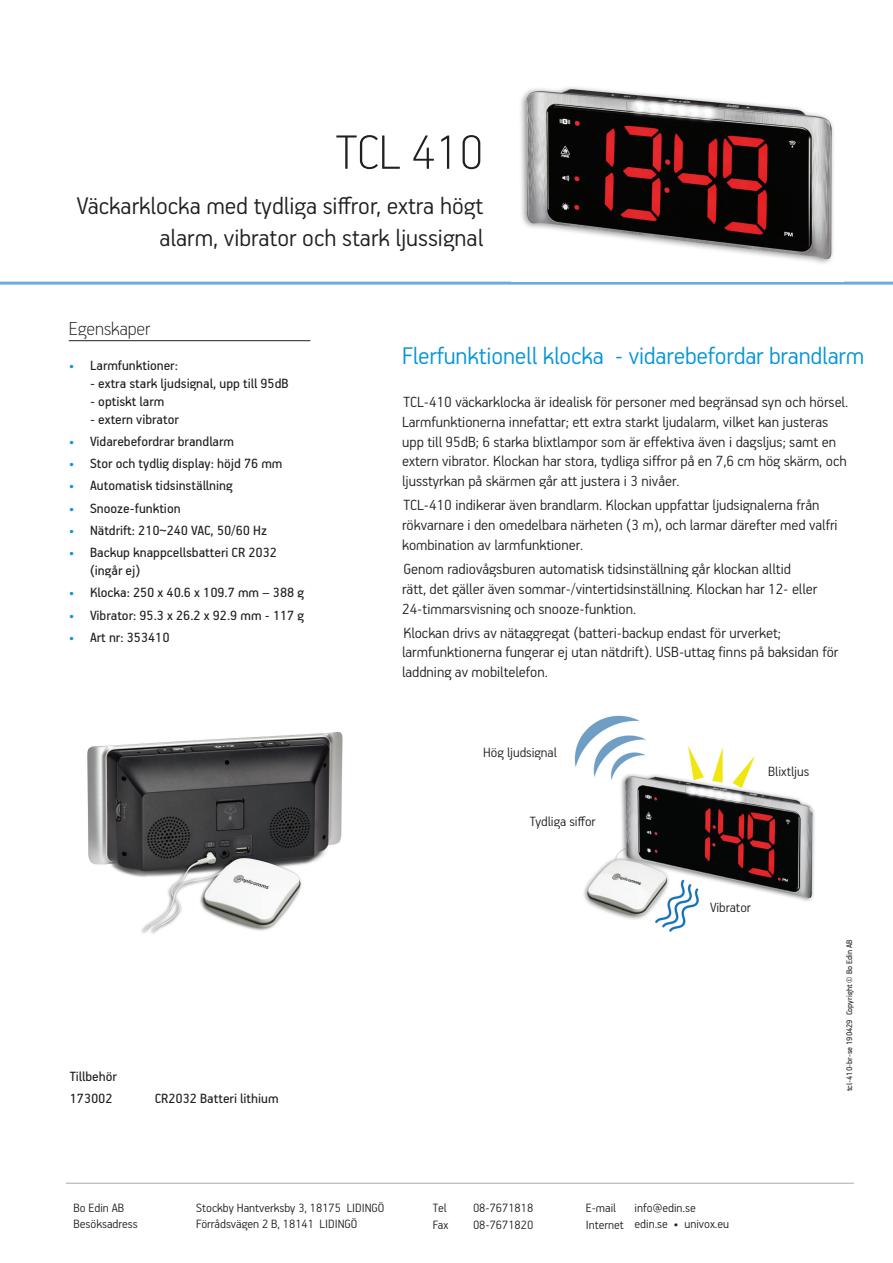
<style>
.page{position:relative;width:893px;height:1263px;background:#fff}
.page>*{position:absolute;margin:0;border:0;box-sizing:border-box;transform-origin:0 0}
.t1{font:100 54px "PF Handbook Pro";color:#231f20}
.t2{font:300 27px/32.4px "PF Handbook Pro";color:#231f20;text-align:right}
.t3{font:300 27px "PF Handbook Pro";letter-spacing:-.005em;color:#0696d7}
.t4{font:100 21px "PF Handbook Pro";color:#231f20}
.t5{font:300 16.5px/19.8px "PF Handbook Pro";color:#231f20}
.t6{font:15px/18px "PF Handbook Pro";color:#231f20}
.t7{font:300 15px "PF Handbook Pro";color:#231f20}
.t8{font:300 13.5px/16.2px "PF Handbook Pro";color:#231f20}
.t9{font:9px "PF Handbook Pro";color:#231f20}
.s1{color:#0696d7}
.s2{font-weight:400}
</style>
<div class="page">
<hr style="left:66px;top:1183px;width:788px;height:1px;background:#a8a9ad">
<hr style="left:0;top:282px;width:893px;height:3px;background:#6babdd">
<hr style="left:69px;top:340px;width:241px;height:1px;background:#231f20">
<img style="left:520px;top:87px;width:314px;height:177px">
<img style="left:87px;top:732px;width:256px;height:202px">
<img style="left:574px;top:715px;width:241px;height:217px">
<h1 class="t1" style="left:336px;top:119px;width:149px">TCL 410</h1>
<h2 class="t2" style="left:77px;top:188px;width:408px">Väckarklocka med tydliga siffror, extra högt alarm, vibrator och stark ljussignal</h2>
<p class="t4" style="left:69px;top:315px;width:83px">Egenskaper</p>
<p class="t6" style="left:69px;top:356px;width:111px"><span class="s1">•</span> Larmfunktioner:</p>
<p class="t6" style="left:90px;top:374px;width:200px">- extra stark ljudsignal, upp till 95dB</p>
<p class="t6" style="left:90px;top:392px;width:76px">- optiskt larm</p>
<p class="t6" style="left:90px;top:410px;width:90px">- extern vibrator</p>
<p class="t6" style="left:69px;top:432px;width:167px"><span class="s1">•</span> Vidarebefordrar brandlarm</p>
<p class="t6" style="left:69px;top:454px;width:215px"><span class="s1">•</span> Stor och tydlig display: höjd 76 mm</p>
<p class="t6" style="left:69px;top:476px;width:165px"><span class="s1">•</span> Automatisk tidsinställning</p>
<p class="t6" style="left:69px;top:499px;width:113px"><span class="s1">•</span> Snooze-funktion</p>
<p class="t6" style="left:69px;top:521px;width:200px"><span class="s1">•</span> Nätdrift: 210~240 VAC, 50/60 Hz</p>
<p class="t6" style="left:90px;top:543px;width:188px;text-indent:-21px"><span class="s1">•</span> Backup knappcellsbatteri CR 2032 (ingår ej)</p>
<p class="t6" style="left:69px;top:583px;width:237px"><span class="s1">•</span> Klocka: 250 x 40.6 x 109.7 mm – 388 g</p>
<p class="t6" style="left:69px;top:605px;width:237px"><span class="s1">•</span> Vibrator: 95.3 x 26.2 x 92.9 mm - 117 g</p>
<p class="t6" style="left:69px;top:628px;width:102px"><span class="s1">•</span> Art nr: 353410</p>
<p class="t6" style="left:70px;top:1064px;width:49px;line-height:22.2px">Tillbehör<br>173002</p>
<p class="t6" style="left:155px;top:1089px;width:125px">CR2032 Batteri lithium</p>
<h2 class="t3" style="left:402px;top:339px;width:464px">Flerfunktionell klocka - vidarebefordar brandlarm</h2>
<p class="t5" style="left:402px;top:391px;width:448px">TCL-410 väckarklocka är idealisk för personer med begränsad syn och hörsel.<br>Larmfunktionerna innefattar; ett extra starkt ljudalarm, vilket kan justeras upp till 95dB; 6 starka blixtlampor som är effektiva även i dagsljus; samt en extern vibrator. Klockan har stora, tydliga siffror på en 7,6 cm hög skärm, och ljusstyrkan på skärmen går att justera i 3 nivåer.</p>
<p class="t5" style="left:402px;top:495px;width:437px">TCL-410 indikerar även brandlarm. Klockan uppfattar ljudsignalerna från rökvarnare i den omedelbara närheten (3 m), och larmar därefter med valfri kombination av larmfunktioner.</p>
<p class="t5" style="left:402px;top:558px;width:417px">Genom radiovågsburen automatisk tidsinställning går klockan alltid rätt, det gäller även sommar-/vintertidsinställning. Klockan har 12- eller<br>24-timmarsvisning och snooze-funktion.</p>
<p class="t5" style="left:402px;top:622px;width:438px">Klockan drivs av nätaggregat (batteri-backup endast för urverket; larmfunktionerna fungerar ej utan nätdrift). USB-uttag finns på baksidan för laddning av mobiltelefon.</p>
<p class="t7" style="left:483px;top:743px;width:75px">Hög ljudsignal</p>
<p class="t7" style="left:530px;top:812px;width:67px">Tydliga siffor</p>
<p class="t7" style="left:768px;top:762px;width:43px">Blixtljus</p>
<p class="t7" style="left:710px;top:898px;width:42px">Vibrator</p>
<p class="t9" style="left:844px;top:1091px;width:153px;rotate:-90deg">tcl-410-br-se 190429 Copyright © Bo Edin AB</p>
<p class="t8" style="left:196px;top:1199px;width:190px">Stockby Hantverksby 3, 18175 LIDINGÖ<br>Förrådsvägen 2 B, 18141 LIDINGÖ</p>
<p class="t8" style="left:473px;top:1199px;width:62px">08-7671818<br>08-7671820</p>
<p class="t8" style="left:586px;top:1199px;width:39px">E-mail<br>Internet</p>
<p class="t8" style="left:635px;top:1199px;width:96px">info@edin.se edin.se <span class="s2">•</span> univox.eu</p>
<p class="t8" style="left:73px;top:1199px;width:66px">Bo Edin AB<br>Besöksadress</p>
<p class="t8" style="left:433px;top:1199px;width:17px">Tel<br>Fax</p>
</div>
